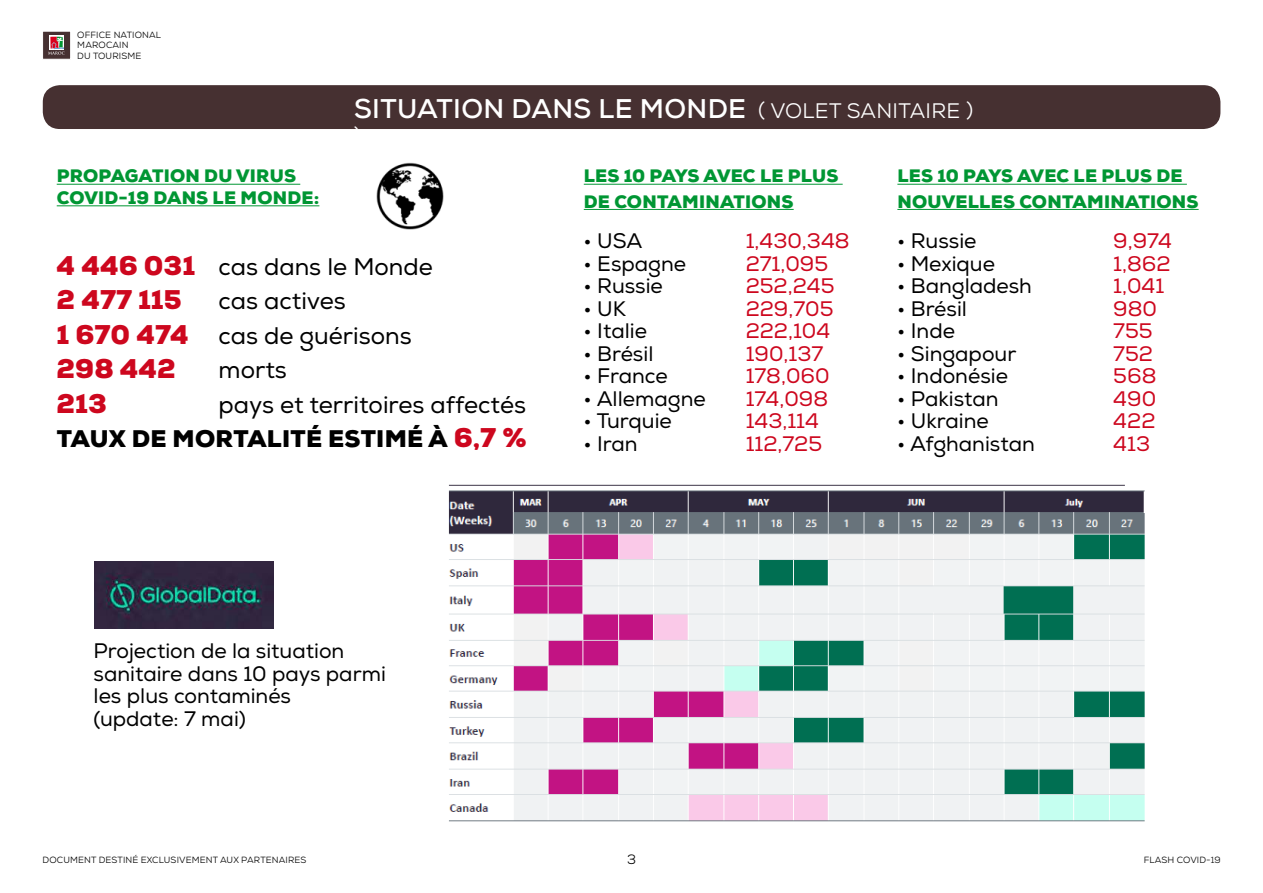
<style>
.page{position:relative;width:1263px;height:893px;background:#fff}
.page>*{position:absolute;margin:0;border:0;box-sizing:border-box;transform-origin:0 0}
.t1{font:700 27px "Nexa";letter-spacing:.015em;color:#fff}
.t2{font:900 27px "Nexa";color:#cd071e}
.t3{font:24px/34.5px "Nexa";color:#000}
.t4{font:21px/22.5px "Nexa";color:#000}
.t5{font:21px "Nexa";color:#cd071e}
.t6{font:21px "Nexa";color:#fff}
.t7{font:900 18px/25.2px "Nexa";letter-spacing:.015em;color:#009633}
.t8{font:13.5px "Nexa";color:#000}
.t9{font:9px/10.8px "Nexa";letter-spacing:.015em;color:#000}
.s1{font-weight:400;font-size:21px}
.s2{font-weight:900;font-size:27px;color:#cd071e}
.s3{font-weight:900}
</style>
<div class="page">
<div style="left:43px;top:31px;width:28px;height:28px;background:#463031;border:1px solid #fff"></div>
<svg style="left:50px;top:36px;width:14px;height:1px"></svg>
<svg style="left:48px;top:37px;width:16px;height:18px"></svg>
<hr style="left:57px;top:184px;width:243px;height:1px;background:#009633">
<hr style="left:57px;top:205px;width:262px;height:1px;background:#009633">
<img style="left:376px;top:162px;width:68px;height:67px">
<hr style="left:584px;top:184px;width:259px;height:1px;background:#009633">
<hr style="left:584px;top:209px;width:210px;height:1px;background:#009633">
<hr style="left:897px;top:184px;width:290px;height:1px;background:#009633">
<hr style="left:897px;top:209px;width:302px;height:1px;background:#009633">
<div style="left:43px;top:85px;width:1177px;height:44px;background:#463031;border-radius:17px"></div>
<img style="left:448px;top:484px;width:697px;height:338px">
<img style="left:94px;top:561px;width:179px;height:67px">
<p class="t9" style="left:77px;top:29px;width:85px">OFFICE NATIONAL<br>MAROCAIN<br>DU TOURISM E</p>
<p class="t1" style="left:354px;top:92px;width:621px">SITUATION DANS LE MONDE <span class="s1">( VO LET SANITAI RE )</span></p>
<p class="t6" style="left:354px;top:123px;width:9px">)</p>
<p class="t7" style="left:57px;top:165px;width:241px;line-height:21.6px">PROPAGATION DU VIRUS<br>COVID</p>
<p class="t7" style="left:118px;top:185px;width:202px">-19 DANS LE MONDE:</p>
<p class="t3" style="left:57px;top:249px;width:378px"><span class="s2">4 446 031</span> cas dans le Monde</p>
<p class="t2" style="left:57px;top:282px;width:127px">2 477 115</p>
<p class="t3" style="left:57px;top:284px;width:357px;text-indent:162px">cas actives<br><span class="s2">1 670 474</span> cas de guérisons</p>
<p class="t2" style="left:57px;top:351px;width:121px">298 442</p>
<p class="t3" style="left:219px;top:353px;width:70px">morts</p>
<p class="t2" style="left:57px;top:386px;width:52px">213</p>
<p class="t3" style="left:57px;top:387px;width:471px;text-align:right">pays et territoires affectés<br><span class="s3">TAUX DE MORTALITÉ ESTIMÉ À</span> <span class="s2">6,7 %</span></p>
<p class="t7" style="left:584px;top:164px;width:256px">LES 10 PAYS AVEC LE PLUS<br>DE CONTAMINATIONS</p>
<p class="t4" style="left:584px;top:230px;width:60px">• USA</p>
<p class="t5" style="left:746px;top:228px;width:105px">1,430,348</p>
<p class="t4" style="left:584px;top:253px;width:104px">• Espagne</p>
<p class="t5" style="left:746px;top:251px;width:84px">271,095</p>
<p class="t4" style="left:584px;top:275px;width:81px">• Russie</p>
<p class="t5" style="left:746px;top:273px;width:90px">252,245</p>
<p class="t4" style="left:584px;top:298px;width:44px">• UK</p>
<p class="t5" style="left:746px;top:296px;width:89px">229,705</p>
<p class="t4" style="left:584px;top:320px;width:65px">• Italie</p>
<p class="t5" style="left:746px;top:318px;width:86px">222,104</p>
<p class="t4" style="left:584px;top:343px;width:71px">• Brésil</p>
<p class="t5" style="left:746px;top:341px;width:79px">190,137</p>
<p class="t4" style="left:584px;top:365px;width:86px">• France</p>
<p class="t5" style="left:746px;top:363px;width:85px">178,060</p>
<p class="t4" style="left:584px;top:387px;width:124px">• Allemagne</p>
<p class="t5" style="left:746px;top:386px;width:84px">174,098</p>
<p class="t4" style="left:584px;top:410px;width:90px">• Turquie</p>
<p class="t5" style="left:746px;top:408px;width:75px">143,114</p>
<p class="t4" style="left:584px;top:432px;width:56px">• Iran</p>
<p class="t5" style="left:746px;top:431px;width:78px">112,725</p>
<p class="t7" style="left:897px;top:164px;width:303px">LES 10 PAYS AVEC LE PLUS DE<br>NOUVELLES CONTAMINATIONS</p>
<p class="t4" style="left:897px;top:230px;width:81px">• Russie</p>
<p class="t5" style="left:1113px;top:228px;width:60px">9,974</p>
<p class="t4" style="left:897px;top:253px;width:99px">• Mexique</p>
<p class="t5" style="left:1113px;top:251px;width:59px">1,862</p>
<p class="t4" style="left:897px;top:275px;width:136px">• Bangladesh</p>
<p class="t5" style="left:1113px;top:273px;width:53px">1,041</p>
<p class="t4" style="left:897px;top:298px;width:71px">• Brésil</p>
<p class="t5" style="left:1113px;top:296px;width:45px">980</p>
<p class="t4" style="left:897px;top:320px;width:59px">• Inde</p>
<p class="t5" style="left:1113px;top:318px;width:41px">755</p>
<p class="t4" style="left:897px;top:343px;width:121px">• Singapour</p>
<p class="t5" style="left:1113px;top:341px;width:41px">752</p>
<p class="t4" style="left:897px;top:365px;width:112px">• Indonésie</p>
<p class="t5" style="left:1113px;top:363px;width:45px">568</p>
<p class="t4" style="left:897px;top:387px;width:103px">• Pakistan</p>
<p class="t5" style="left:1113px;top:386px;width:44px">490</p>
<p class="t4" style="left:897px;top:410px;width:93px">• Ukraine</p>
<p class="t5" style="left:1113px;top:408px;width:44px">422</p>
<p class="t4" style="left:897px;top:432px;width:139px">• Afghanistan</p>
<p class="t5" style="left:1113px;top:431px;width:38px">413</p>
<p class="t4" style="left:94px;top:640px;width:294px">Projection de la situation sanitaire dans 10 pays parmi les plus contaminés<br>(update: 7 mai)</p>
<p class="t9" style="left:43px;top:854px;width:265px">DOCUM ENT DESTIN É EXCLUSIVEM ENT AUX PARTENAIRES</p>
<p class="t8" style="left:627px;top:850px;width:10px">3</p>
<p class="t9" style="left:1144px;top:854px;width:78px">FLASH COVID -19</p>
</div>
